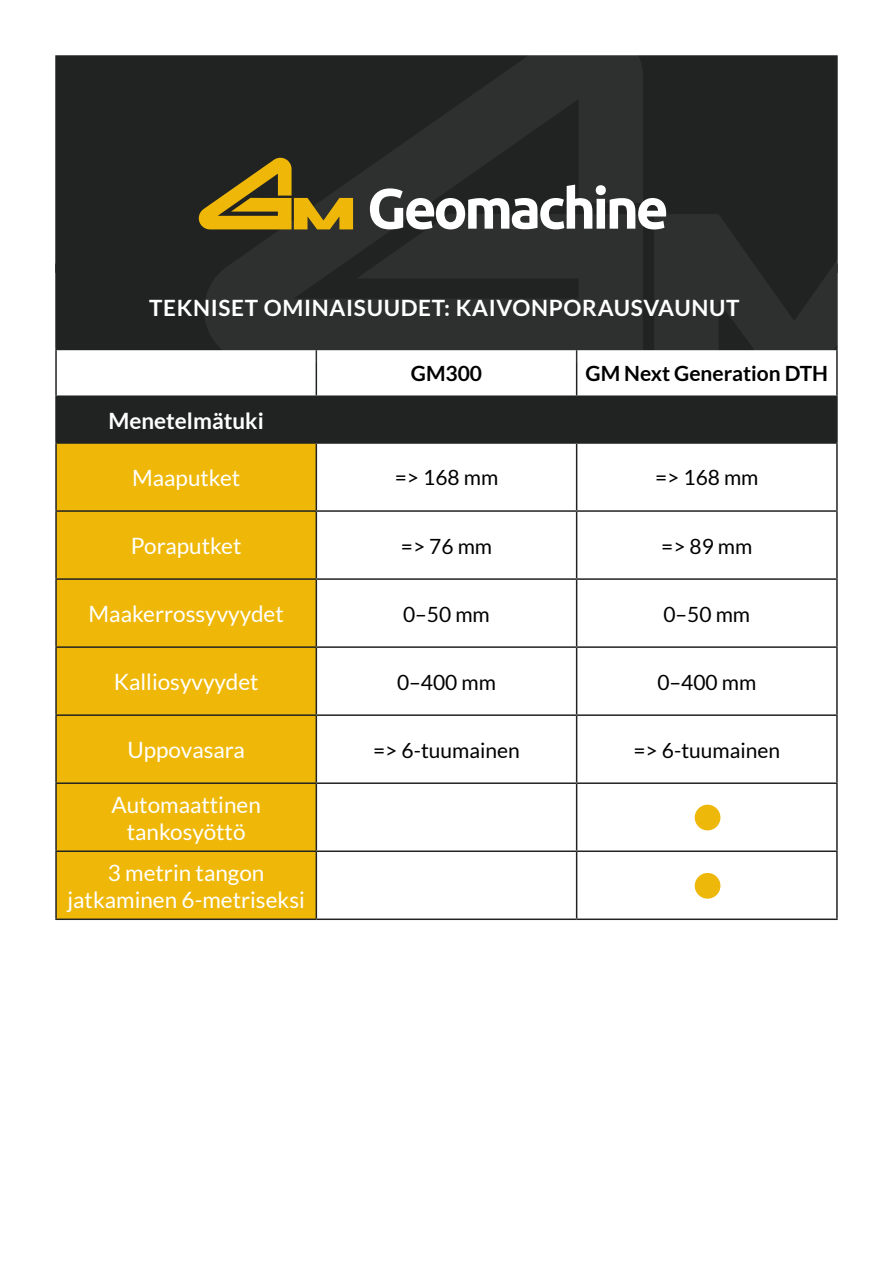
<style>
.page{position:relative;width:893px;height:1263px;background:#fff}
.page>*{position:absolute;margin:0;border:0;box-sizing:border-box;transform-origin:0 0}
.t1{font:22.5px/27px "Lato";color:#fff;text-align:center}
.t2{font:700 22.5px "Lato";letter-spacing:.03em;color:#fff}
.t3{font:700 22.5px "Lato";color:#fff}
.t4{font:21px "Lato";color:#000}
.t5{font:700 21px "Lato";color:#000}
</style>
<div class="page">
<div style="left:55px;top:55px;width:783px;height:218px;background:#212222;border:2px solid #212222"></div>
<div style="left:56px;top:264px;width:781px;height:85px;background:#212222"></div>
<div style="left:57px;top:397px;width:779px;height:45px;background:#212222"></div>
<div style="left:57px;top:444px;width:259px;height:474px;background:#efb809"></div>
<hr style="left:55px;top:264px;width:261px;height:1px;background:#212222">
<hr style="left:55px;top:265px;width:2px;height:84px;background:#212222">
<hr style="left:55px;top:349px;width:261px;height:1px;background:#212222">
<hr style="left:55px;top:350px;width:2px;height:45px;background:#212222">
<hr style="left:316px;top:350px;width:1px;height:45px;background:#212222">
<hr style="left:576px;top:350px;width:1px;height:45px;background:#212222">
<hr style="left:836px;top:350px;width:2px;height:45px;background:#212222">
<hr style="left:55px;top:395px;width:261px;height:2px;background:#212222">
<hr style="left:55px;top:397px;width:2px;height:45px;background:#212222">
<hr style="left:316px;top:395px;width:261px;height:2px;background:#212222">
<hr style="left:316px;top:397px;width:1px;height:45px;background:#212222">
<hr style="left:577px;top:395px;width:261px;height:2px;background:#212222">
<hr style="left:576px;top:397px;width:1px;height:45px;background:#212222">
<hr style="left:836px;top:397px;width:2px;height:45px;background:#212222">
<hr style="left:55px;top:442px;width:261px;height:2px;background:#212222">
<hr style="left:55px;top:444px;width:2px;height:66px;background:#212222">
<hr style="left:316px;top:442px;width:261px;height:2px;background:#212222">
<hr style="left:316px;top:444px;width:1px;height:66px;background:#212222">
<hr style="left:577px;top:442px;width:261px;height:2px;background:#212222">
<hr style="left:576px;top:444px;width:1px;height:66px;background:#212222">
<hr style="left:836px;top:444px;width:2px;height:66px;background:#212222">
<hr style="left:55px;top:510px;width:261px;height:2px;background:#212222">
<hr style="left:55px;top:512px;width:2px;height:66px;background:#212222">
<hr style="left:316px;top:510px;width:261px;height:2px;background:#212222">
<hr style="left:316px;top:512px;width:1px;height:66px;background:#212222">
<hr style="left:577px;top:510px;width:261px;height:2px;background:#212222">
<hr style="left:576px;top:512px;width:1px;height:66px;background:#212222">
<hr style="left:836px;top:512px;width:2px;height:66px;background:#212222">
<hr style="left:55px;top:578px;width:261px;height:2px;background:#212222">
<hr style="left:55px;top:580px;width:2px;height:66px;background:#212222">
<hr style="left:316px;top:578px;width:261px;height:2px;background:#212222">
<hr style="left:316px;top:580px;width:1px;height:66px;background:#212222">
<hr style="left:577px;top:578px;width:261px;height:2px;background:#212222">
<hr style="left:576px;top:580px;width:1px;height:66px;background:#212222">
<hr style="left:836px;top:580px;width:2px;height:66px;background:#212222">
<hr style="left:55px;top:646px;width:261px;height:2px;background:#212222">
<hr style="left:55px;top:648px;width:2px;height:66px;background:#212222">
<hr style="left:316px;top:646px;width:261px;height:2px;background:#212222">
<hr style="left:316px;top:648px;width:1px;height:66px;background:#212222">
<hr style="left:577px;top:646px;width:261px;height:2px;background:#212222">
<hr style="left:576px;top:648px;width:1px;height:66px;background:#212222">
<hr style="left:836px;top:648px;width:2px;height:66px;background:#212222">
<hr style="left:55px;top:714px;width:261px;height:2px;background:#212222">
<hr style="left:55px;top:716px;width:2px;height:66px;background:#212222">
<hr style="left:316px;top:714px;width:261px;height:2px;background:#212222">
<hr style="left:316px;top:716px;width:1px;height:66px;background:#212222">
<hr style="left:577px;top:714px;width:261px;height:2px;background:#212222">
<hr style="left:576px;top:716px;width:1px;height:66px;background:#212222">
<hr style="left:836px;top:716px;width:2px;height:66px;background:#212222">
<hr style="left:55px;top:782px;width:261px;height:2px;background:#212222">
<hr style="left:55px;top:784px;width:2px;height:66px;background:#212222">
<hr style="left:316px;top:782px;width:261px;height:2px;background:#212222">
<hr style="left:316px;top:784px;width:1px;height:66px;background:#212222">
<hr style="left:577px;top:782px;width:261px;height:2px;background:#212222">
<hr style="left:576px;top:784px;width:1px;height:66px;background:#212222">
<hr style="left:836px;top:784px;width:2px;height:66px;background:#212222">
<hr style="left:55px;top:850px;width:261px;height:2px;background:#212222">
<hr style="left:55px;top:852px;width:2px;height:66px;background:#212222">
<hr style="left:316px;top:850px;width:261px;height:2px;background:#212222">
<hr style="left:316px;top:852px;width:1px;height:66px;background:#212222">
<hr style="left:577px;top:850px;width:261px;height:2px;background:#212222">
<hr style="left:576px;top:852px;width:1px;height:66px;background:#212222">
<hr style="left:836px;top:852px;width:2px;height:66px;background:#212222">
<hr style="left:55px;top:918px;width:261px;height:2px;background:#212222">
<hr style="left:316px;top:918px;width:261px;height:2px;background:#212222">
<hr style="left:577px;top:918px;width:261px;height:2px;background:#212222">
<svg style="left:204px;top:55px;width:634px;height:308px;fill:#2e2f2f"></svg>
<svg style="left:199px;top:158px;width:154px;height:71px"></svg>
<svg style="left:370px;top:185px;width:296px;height:44px"></svg>
<div style="left:695px;top:805px;width:25px;height:25px;background:#edb80a;border-radius:50%"></div>
<div style="left:695px;top:873px;width:25px;height:26px;background:#edb80a;border-radius:50%"></div>
<p class="t2" style="left:149px;top:295px;width:592px">TEKNISET OMINAISUUDET: KAIVONPORAUSVAUNUT</p>
<p class="t3" style="left:109px;top:408px;width:157px">Menetelmätuki</p>
<p class="t5" style="left:411px;top:362px;width:73px">GM300</p>
<p class="t5" style="left:585px;top:362px;width:244px">GM Next Generation DTH</p>
<p class="t1" style="left:132px;top:464px;width:110px">Maaputket</p>
<p class="t4" style="left:395px;top:466px;width:105px">=&gt; 168 mm</p>
<p class="t4" style="left:655px;top:466px;width:105px">=&gt; 168 mm</p>
<p class="t1" style="left:131px;top:532px;width:112px">Poraputket</p>
<p class="t4" style="left:401px;top:534px;width:93px">=&gt; 76 mm</p>
<p class="t4" style="left:661px;top:534px;width:93px">=&gt; 89 mm</p>
<p class="t1" style="left:89px;top:600px;width:197px">Maakerrossyvyydet</p>
<p class="t4" style="left:403px;top:602px;width:88px">0–50 mm</p>
<p class="t4" style="left:663px;top:602px;width:88px">0–50 mm</p>
<p class="t1" style="left:114px;top:668px;width:146px">Kalliosyvyydet</p>
<p class="t4" style="left:397px;top:670px;width:100px">0–400 mm</p>
<p class="t4" style="left:657px;top:670px;width:100px">0–400 mm</p>
<p class="t1" style="left:127px;top:736px;width:119px">Uppovasara</p>
<p class="t4" style="left:373px;top:738px;width:148px">=&gt; 6-tuumainen</p>
<p class="t4" style="left:633px;top:738px;width:148px">=&gt; 6-tuumainen</p>
<p class="t1" style="left:111px;top:791px;width:151px">Automaattinen tankosyöttö</p>
<p class="t1" style="left:68px;top:859px;width:239px">3 metrin tangon jatkaminen 6-metriseksi</p>
</div>
